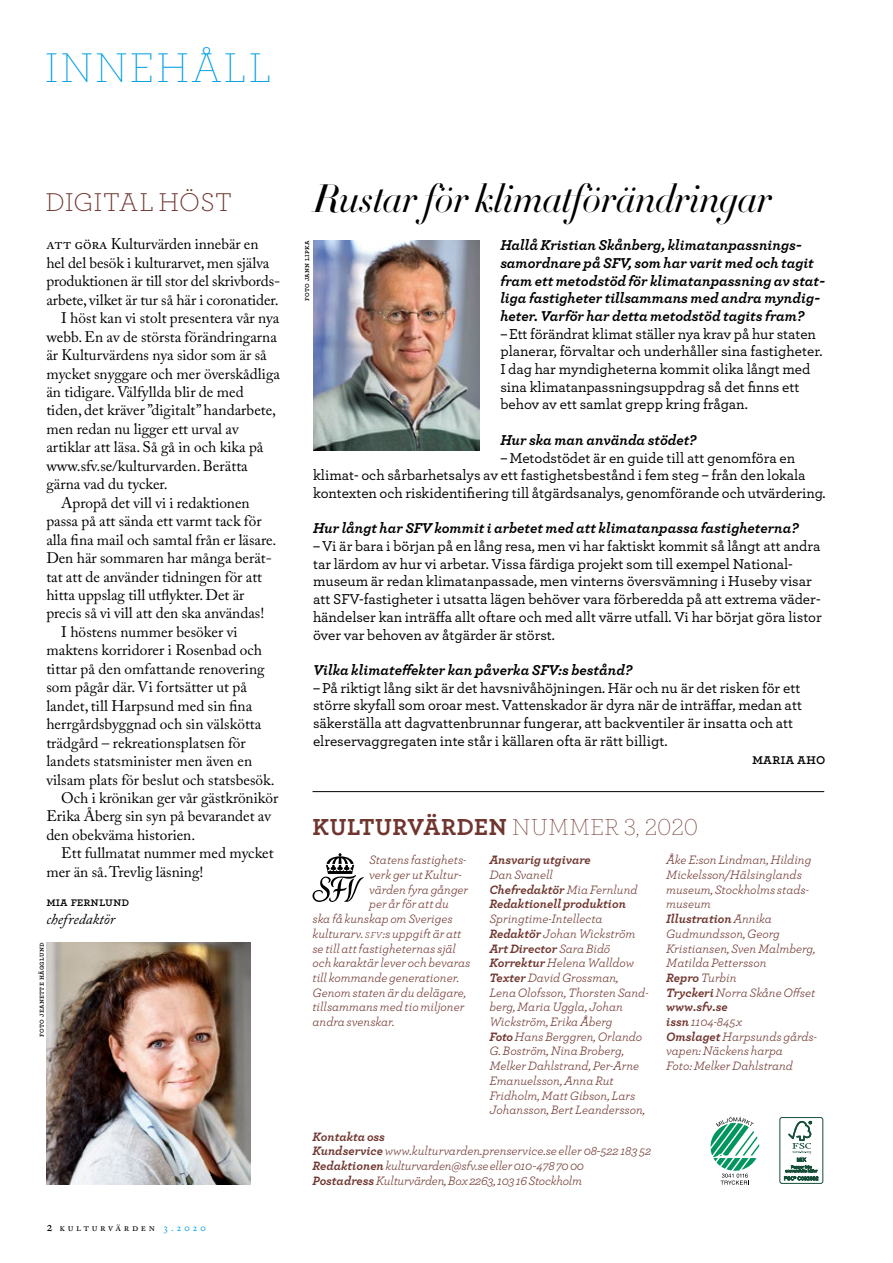
<style>
.page{position:relative;width:893px;height:1263px;background:#fff}
.page>*{position:absolute;margin:0;border:0;box-sizing:border-box;transform-origin:0 0}
.t1{font:200 43.5px "Archer";letter-spacing:.05em;color:#009fe1}
.t2{font:39px "Didot HTF L64 Light Ital";color:#000}
.t3{font:300 27px "Archer";letter-spacing:.005em;color:#6f352e}
.t4{font:700 24.3px "Archer";letter-spacing:.02em;color:#6f352e}
.t5{font:15.3px "Adobe Caslon Pro";color:#000}
.t6{font:15.3px "Adobe Caslon Pro";letter-spacing:-.025em;color:#000}
.t7{font:500 15px/17.7px "Archer";color:#000}
.t8{font:italic 700 15px/17.7px "Archer";color:#000}
.t9{font:italic 15px "Adobe Caslon Pro";color:#000}
.t10{font:600 15px "Archer";color:#000}
.t11{font:italic 12.75px/14.7px "Archer";color:#6f352e}
.t12{font:600 12.75px "Archer";color:#000}
.t13{font:italic 700 12.75px "Archer";color:#6f352e}
.t14{font:10.5px "Adobe Caslon Pro";letter-spacing:.255em;color:#000}
.t15{font:600 7.5px "Archer";letter-spacing:.04em;color:#000}
.s1{font-size:14.25px}
.s2{color:#009fe1}
.s3{font-weight:200}
.s4{font-size:8.85px}
.s5{font-weight:700}
</style>
<div class="page">
<hr style="left:313px;top:791px;width:511px;height:1px;background:#000">
<img style="left:313px;top:241px;width:166px;height:209px">
<svg style="left:313px;top:853px;width:51px;height:49px"></svg>
<div style="left:780px;top:1117px;width:43px;height:66px;border:1px solid #154f38;border-radius:2px"></div>
<svg style="left:784px;top:1121px;width:34px;height:59px"></svg>
<svg style="left:710px;top:1117px;width:49px;height:68px"></svg>
<img style="left:47px;top:942px;width:204px;height:243px">
<h2 class="t1" style="left:45px;top:40px;width:228px">INNEHÅLL</h2>
<h4 class="t3" style="left:46px;top:185px;width:188px">DIGITAL HÖST</h4>
<p class="t5" style="left:46px;top:235px;width:214px">Att göra Kulturvärden innebär en</p>
<p class="t5" style="left:46px;top:254px;width:225px">hel del besök i kulturarvet, men själva</p>
<p class="t5" style="left:46px;top:272px;width:235px">produktionen är till stor del skrivbords-</p>
<p class="t5" style="left:46px;top:290px;width:234px">arbete, vilket är tur så här i coronatider.</p>
<p class="t5" style="left:61px;top:309px;width:220px">I höst kan vi stolt presentera vår nya</p>
<p class="t5" style="left:46px;top:327px;width:232px">webb. En av de största förändringarna</p>
<p class="t5" style="left:46px;top:346px;width:222px">är Kulturvärdens nya sidor som är så</p>
<p class="t5" style="left:46px;top:364px;width:235px">mycket snyggare och mer överskådliga</p>
<p class="t5" style="left:46px;top:383px;width:199px">än tidigare. Välfyllda blir de med</p>
<p class="t5" style="left:46px;top:401px;width:231px">tiden, det kräver ”digitalt” handarbete,</p>
<p class="t5" style="left:46px;top:420px;width:194px">men redan nu ligger ett urval av</p>
<p class="t5" style="left:46px;top:438px;width:219px">artiklar att läsa. Så gå in och kika på</p>
<p class="t5" style="left:46px;top:457px;width:203px">www.sfv.se/kulturvarden. Berätta</p>
<p class="t5" style="left:46px;top:475px;width:123px">gärna vad du tycker.</p>
<p class="t5" style="left:61px;top:493px;width:190px">Apropå det vill vi i redaktionen</p>
<p class="t5" style="left:46px;top:512px;width:217px">passa på att sända ett varmt tack för</p>
<p class="t5" style="left:46px;top:530px;width:232px">alla fna mail och samtal från er läsare.</p>
<p class="t5" style="left:46px;top:549px;width:227px">Den här sommaren har många berät-</p>
<p class="t5" style="left:46px;top:567px;width:217px">tat att de använder tidningen för att</p>
<p class="t5" style="left:46px;top:586px;width:200px">hitta uppslag till utfykter. Det är</p>
<p class="t5" style="left:46px;top:604px;width:219px">precis så vi vill att den ska användas!</p>
<p class="t5" style="left:61px;top:623px;width:178px">I höstens nummer besöker vi</p>
<p class="t5" style="left:46px;top:641px;width:217px">maktens korridorer i Rosenbad och</p>
<p class="t5" style="left:46px;top:659px;width:220px">tittar på den omfattande renovering</p>
<p class="t5" style="left:46px;top:678px;width:202px">som pågår där. Vi fortsätter ut på</p>
<p class="t5" style="left:46px;top:696px;width:207px">landet, till Harpsund med sin fna</p>
<p class="t5" style="left:46px;top:715px;width:217px">herrgårdsbyggnad och sin välskötta</p>
<p class="t5" style="left:46px;top:733px;width:201px">trädgård – rekreationsplatsen för</p>
<p class="t5" style="left:46px;top:752px;width:207px">landets statsminister men även en</p>
<p class="t5" style="left:46px;top:770px;width:230px">vilsam plats för beslut och statsbesök.</p>
<p class="t6" style="left:61px;top:789px;width:219px">Och i krönikan ger vår gästkrönikör</p>
<p class="t5" style="left:46px;top:807px;width:227px">Erika Åberg sin syn på bevarandet av</p>
<p class="t5" style="left:46px;top:826px;width:150px">den obekväma historien.</p>
<p class="t5" style="left:61px;top:844px;width:214px">Ett fullmatat nummer med mycket</p>
<p class="t5" style="left:46px;top:862px;width:159px">mer än så.Trevlig läsning!</p>
<p class="t12" style="left:46px;top:892px;width:84px">mia fernlund</p>
<p class="t9" style="left:46px;top:910px;width:70px">chefredaktör</p>
<p class="t15" style="left:36px;top:1037px;width:96px;rotate:-90deg">foto jeanette hägglund</p>
<p class="t14" style="left:47px;top:1221px;width:160px"><span class="s1">2</span> kulturvärden <span class="s2">3.2020</span></p>
<h4 class="t2" style="left:314px;top:173px;width:460px">Rustar för klimatförändringar</h4>
<p class="t15" style="left:301px;top:301px;width:62px;rotate:-90deg">foto jann lipka</p>
<p class="t8" style="left:500px;top:235px;width:326px">Hallå Kristian Skånberg, klimatanpassnings&shy;samordnare på SFV, som har varit med och tagit fram ett metodstöd för klimatanpassning av stat&shy;liga fastigheter tillsammans med andra myndig-</p>
<p class="t8" style="left:500px;top:306px;width:305px">heter. Varför har detta metodstöd tagits fram?</p>
<p class="t7" style="left:500px;top:324px;width:324px">– Ett förändrat klimat ställer nya krav på hur staten planerar, förvaltar och underhåller sina fastigheter.<br>I dag har myndigheterna kommit olika långt med sina klimatanpassningsuppdrag så det fnns ett behov av ett samlat grepp kring frågan.</p>
<p class="t8" style="left:500px;top:430px;width:198px">Hur ska man använda stödet?</p>
<p class="t7" style="left:313px;top:448px;width:514px;text-indent:187px">– Metodstödet är en guide till att genomföra en klimat- och sårbarhetsalys av ett fastighetsbestånd i fem steg – från den lokala kontexten och riskidentifering till åtgärdsanalys, genomförande och utvärdering.</p>
<p class="t8" style="left:313px;top:518px;width:487px">Hur långt har SFV kommit i arbetet med att klimatanpassa fastigheterna?</p>
<p class="t7" style="left:313px;top:536px;width:510px">– Vi är bara i början på en lång resa, men vi har faktiskt kommit så långt att andra tar lärdom av hur vi arbetar. Vissa färdiga projekt som till exempel National&shy;museum är redan klimatanpassade, men vinterns översvämning i Huseby visar att SFV-fastigheter i utsatta lägen behöver vara förberedda på att extrema väder&shy;händelser kan inträfa allt oftare och med allt värre utfall. Vi har börjat göra listor över var behoven av åtgärder är störst.</p>
<p class="t8" style="left:313px;top:660px;width:321px">Vilka klimatefekter kan påverka SFV:s bestånd?</p>
<p class="t7" style="left:313px;top:678px;width:490px">– På riktigt lång sikt är det havsnivåhöjningen. Här och nu är det risken för ett större skyfall som oroar mest. Vattenskador är dyra när de inträfar, medan att säkerställa att dagvattenbrunnar fungerar, att backventiler är insatta och att elreservaggregaten inte står i källaren ofta är rätt billigt.</p>
<p class="t10" style="left:752px;top:747px;width:75px">maria aho</p>
<h4 class="t4" style="left:313px;top:807px;width:387px">KULTURVÄRDEN <span class="s3">NUMMER 3, 2020</span></h4>
<p class="t11" style="left:369px;top:852px;width:99px">Statens fastighets-</p>
<p class="t11" style="left:369px;top:867px;width:94px">verk ger ut Kultur-</p>
<p class="t11" style="left:369px;top:881px;width:101px">värden fyra gånger</p>
<p class="t11" style="left:369px;top:896px;width:81px">per år för att du</p>
<p class="t11" style="left:313px;top:911px;width:142px">ska få kunskap om Sveriges</p>
<p class="t11" style="left:313px;top:925px;width:150px">kulturarv. <span class="s4">SFV</span>:s uppgift är att</p>
<p class="t11" style="left:313px;top:940px;width:145px">se till att fastigheternas själ</p>
<p class="t11" style="left:313px;top:955px;width:159px">och karaktär lever och bevaras</p>
<p class="t11" style="left:313px;top:970px;width:148px">till kommande generationer.</p>
<p class="t11" style="left:313px;top:984px;width:155px">Genom staten är du delägare,</p>
<p class="t11" style="left:313px;top:999px;width:153px">tillsammans med tio miljoner</p>
<p class="t11" style="left:313px;top:1014px;width:83px">andra svenskar.</p>
<p class="t11" style="left:489px;top:852px;width:161px"><span class="s5">Ansvarig utgivare<br></span>Dan Svanell<br><span class="s5">Chefredaktör</span> Mia Fernlund<br><span class="s5">Redaktionell produktion<br></span>Springtime-Intellecta<br><span class="s5">Redaktör</span>Johan Wickström<br><span class="s5">Art Director</span> Sara Bidö<br><span class="s5">Korrektur</span> Helena Walldow<br><span class="s5">Texter</span> David Grossman,<br>Lena Olofsson, Thorsten Sand&shy;berg, Maria Uggla, Johan<br>Wickström, Erika Åberg<br><span class="s5">Foto</span>Hans Berggren, Orlando<br>G. Boström, Nina Broberg,<br>Melker Dahlstrand, Per-Arne<br>Emanuelsson, Anna Rut<br>Fridholm, Matt Gibson, Lars<br>Johansson, Bert Leandersson,</p>
<p class="t11" style="left:666px;top:852px;width:151px">Åke E:son Lindman, Hilding<br>Mickelsson/Hälsinglands museum, Stockholms stads&shy;museum<br><span class="s5">Illustration</span> Annika<br>Gudmundsson, Georg<br>Kristiansen, Sven Malmberg,<br>Matilda Pettersson<br><span class="s5">Repro</span> Turbin<br><span class="s5">Tryckeri</span> Norra Skåne Ofset</p>
<p class="t13" style="left:666px;top:997px;width:63px">www.sfv.se</p>
<p class="t11" style="left:666px;top:1014px;width:152px"><span class="s5">issn</span> 1104-845x<br><span class="s5">Omslaget</span> Harpsunds gårds&shy;vapen: Näckens harpa<br>Foto: Melker Dahlstrand</p>
<p class="t11" style="left:313px;top:1128px;width:340px"><span class="s5">Kontakta oss<br>Kundservice</span>www.kulturvarden.prenservice.se eller 08–522 183 52<br><span class="s5">Redaktionen</span>kulturvarden@sfv.se eller 010–478 70 00<br><span class="s5">Postadress</span> Kulturvärden, Box 2263, 103 16 Stockholm</p>
</div>
